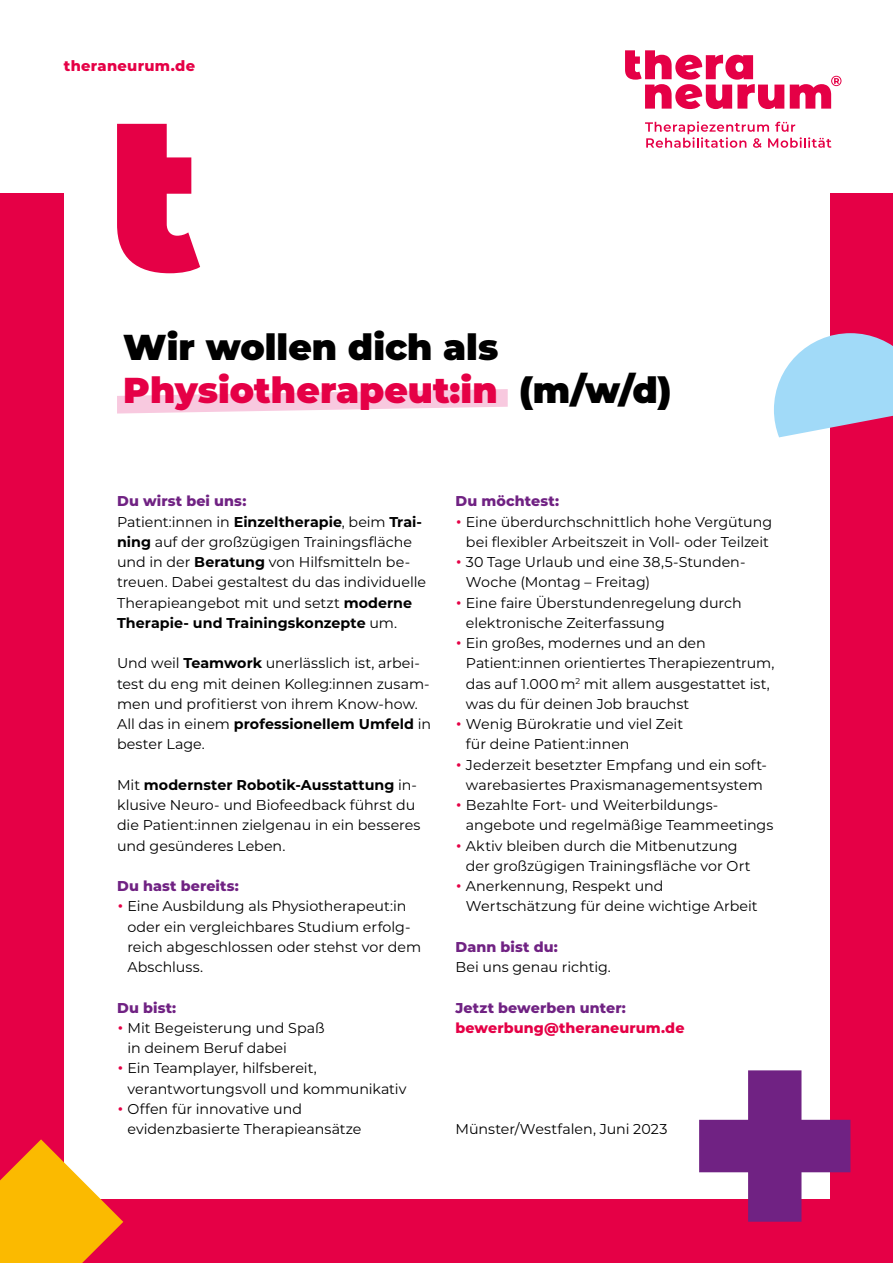
<style>
.page{position:relative;width:893px;height:1263px;background:#fff}
.page>*{position:absolute;margin:0;border:0;box-sizing:border-box;transform-origin:0 0}
.t1{font:900 36px "Montserrat";color:#e50046}
.t2{font:900 36px "Montserrat";color:#000}
.t3{font:800 14.7px "Montserrat";letter-spacing:.02em;color:#e50046}
.t4{font:14.25px/20.2px "Montserrat";color:#000}
.t5{font:800 14.25px "Montserrat";letter-spacing:.01em;color:#702283}
.t6{font:800 14.25px "Montserrat";letter-spacing:.01em;color:#e50046}
.s1{color:#000}
.s2{font-weight:700}
.s3{font-family:"Gotham";font-weight:300;color:#e50046}
</style>
<div class="page">
<div style="left:0;top:193px;width:893px;height:1070px;background:#e50046"></div>
<div style="left:64px;top:189px;width:765px;height:1010px;background:#fff"></div>
<svg style="left:117px;top:389px;width:391px;height:24px"></svg>
<svg style="left:625px;top:50px;width:159px;height:59px"></svg>
<svg style="left:790px;top:76px;width:51px;height:33px"></svg>
<svg style="left:645px;top:121px;width:186px;height:27px"></svg>
<svg style="left:774px;top:333px;width:119px;height:104px"></svg>
<svg style="left:0;top:1139px;width:123px;height:124px"></svg>
<svg style="left:117px;top:124px;width:83px;height:149px"></svg>
<svg style="left:699px;top:1070px;width:151px;height:152px"></svg>
<p class="t3" style="left:64px;top:55px;width:133px">theraneurum.de</p>
<p class="t2" style="left:123px;top:320px;width:377px">Wir wollen dich als</p>
<p class="t1" style="left:123px;top:364px;width:550px">Physiotherapeut:in <span class="s1">(m/w/d)</span></p>
<p class="t5" style="left:117px;top:491px;width:131px">Du wirst bei uns:</p>
<p class="t4" style="left:117px;top:511px;width:311px">Patient:innen in <span class="s2">Einzeltherapie</span>, beim <span class="s2">Trai&shy;ning</span> auf der großzügigen Trainingsfläche und in der <span class="s2">Beratung</span> von Hilfsmitteln be&shy;treuen. Dabei gestaltest du das individuelle Therapieangebot mit und setzt <span class="s2">moderne Therapie- und Trainingskonzepte</span> um.</p>
<p class="t4" style="left:117px;top:653px;width:316px">Und weil <span class="s2">Teamwork</span> unerlässlich ist, arbei&shy;test du eng mit deinen Kolleg:innen zusam&shy;men und profitierst von ihrem Know-how.<br>All das in einem <span class="s2">professionellem Umfeld</span> in bester Lage.</p>
<p class="t4" style="left:117px;top:774px;width:305px">Mit <span class="s2">modernster Robotik-Ausstattung</span> in&shy;klusive Neuro- und Biofeedback führst du die Patient:innen zielgenau in ein besseres und gesünderes Leben.</p>
<p class="t5" style="left:117px;top:876px;width:123px">Du hast bereits:</p>
<p class="t4" style="left:127px;top:896px;width:295px;text-indent:-10px"><span class="s3">•</span> Eine Ausbildung als Physiotherapeut:in oder ein vergleichbares Studium erfolg&shy;reich abgeschlossen oder stehst vor dem Abschluss.</p>
<p class="t5" style="left:117px;top:997px;width:61px">Du bist:</p>
<p class="t4" style="left:127px;top:1017px;width:199px;text-indent:-10px"><span class="s3">•</span> Mit Begeisterung und Spaß in deinem Beruf dabei</p>
<p class="t4" style="left:127px;top:1058px;width:281px;text-indent:-10px"><span class="s3">•</span> Ein Teamplayer, hilfsbereit, verantwortungsvoll und kommunikativ</p>
<p class="t4" style="left:127px;top:1098px;width:236px;text-indent:-10px"><span class="s3">•</span> Offen für innovative und evidenzbasierte Therapieansätze</p>
<p class="t5" style="left:455px;top:491px;width:105px">Du möchtest:</p>
<p class="t4" style="left:455px;top:511px;width:318px;text-align:center"><span class="s3">•</span> Eine überdurchschnittlich hohe Vergütung bei flexibler Arbeitszeit in Voll- oder Teilzeit</p>
<p class="t4" style="left:466px;top:551px;width:281px;text-indent:-10px"><span class="s3">•</span> 30 Tage Urlaub und eine 38,5-Stunden-<br>Woche (Montag – Freitag)</p>
<p class="t4" style="left:466px;top:592px;width:277px;text-indent:-10px"><span class="s3">•</span> Eine faire Überstundenregelung durch elektronische Zeiterfassung</p>
<p class="t4" style="left:466px;top:632px;width:310px;text-indent:-10px"><span class="s3">•</span> Ein großes, modernes und an den Patient:innen orientiertes Therapiezentrum, das auf 1.000 m<sup>2</sup> mit allem ausgestattet ist, was du für deinen Job brauchst</p>
<p class="t4" style="left:466px;top:713px;width:219px;text-indent:-10px"><span class="s3">•</span> Wenig Bürokratie und viel Zeit für deine Patient:innen</p>
<p class="t4" style="left:455px;top:754px;width:313px;text-align:center"><span class="s3">•</span> Jederzeit besetzter Empfang und ein soft&shy;warebasiertes Praxismanagementsystem</p>
<p class="t4" style="left:466px;top:794px;width:309px;text-indent:-10px"><span class="s3">•</span> Bezahlte Fort- und Weiterbildungs&shy;angebote und regelmäßige Teammeetings</p>
<p class="t4" style="left:466px;top:835px;width:286px;text-indent:-10px"><span class="s3">•</span> Aktiv bleiben durch die Mitbenutzung der großzügigen Trainingsfläche vor Ort</p>
<p class="t4" style="left:466px;top:875px;width:293px;text-indent:-10px"><span class="s3">•</span> Anerkennung, Respekt und<br>Wertschätzung für deine wichtige Arbeit</p>
<p class="t5" style="left:455px;top:936px;width:104px">Dann bist du:</p>
<p class="t4" style="left:455px;top:956px;width:157px">Bei uns genau richtig.</p>
<p class="t5" style="left:455px;top:997px;width:172px">Jetzt bewerben unter:</p>
<p class="t6" style="left:455px;top:1017px;width:230px">bewerbung@theraneurum.de</p>
<p class="t4" style="left:455px;top:1118px;width:213px">Münster/Westfalen, Juni 2023</p>
</div>
